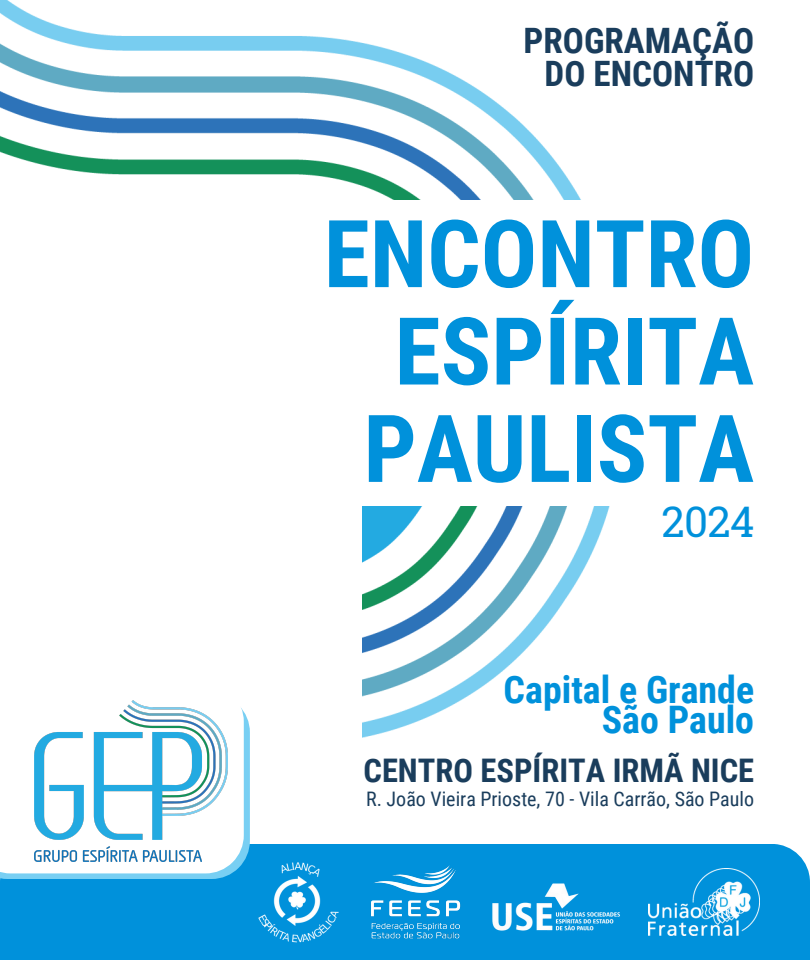
<style>
.page{position:relative;width:810px;height:960px;background:#fff}
.page>*{position:absolute;margin:0;border:0;box-sizing:border-box;transform-origin:0 0}
.t1{font:700 93.8px/97.4px "Roboto Condensed";color:#0091db;text-align:right}
.t2{font:42.2px "Roboto Slab";color:#0091db}
.t3{font:700 37.9px/30px "Roboto Condensed";color:#0091db;text-align:right}
.t4{font:700 35px/33px "Roboto Condensed";color:#1a3d5c;text-align:center}
.t5{font:700 32.5px "Roboto Condensed";color:#1a3d5c}
.t6{font:20px "Roboto Condensed";color:#1a3d5c}
</style>
<div class="page">
<img style="left:0;top:0;width:581px;height:199px">
<div style="left:0;top:844px;width:810px;height:116px;background:#0091db"></div>
<svg style="left:0;top:712px;width:250px;height:167px;background:#72cbf1"></svg>
<svg style="left:0;top:700px;width:244px;height:173px"></svg>
<img style="left:34px;top:701px;width:193px;height:160px">
<img style="left:649px;top:868px;width:111px;height:68px">
<img style="left:258px;top:862px;width:83px;height:81px">
<img style="left:367px;top:862px;width:96px;height:80px">
<img style="left:489px;top:882px;width:134px;height:54px">
<img style="left:362px;top:507px;width:248px;height:231px">
<p class="t4" style="left:524px;top:24px;width:232px">PROGRAMAÇÃO<br>DO ENCONTRO</p>
<h4 class="t1" style="left:324px;top:206px;width:432px">ENCONTRO<br>ESPÍRITA<br>PAULISTA</h4>
<p class="t2" style="left:661px;top:493px;width:95px">2024</p>
<p class="t3" style="left:504px;top:676px;width:252px">Capital e Grande<br>São Paulo</p>
<p class="t5" style="left:363px;top:752px;width:392px">CENTRO ESPÍRITA IRMÃ NICE</p>
<p class="t6" style="left:366px;top:787px;width:389px">R. João Vieira Prioste, 70 - Vila Carrão, São Paulo</p>
</div>
